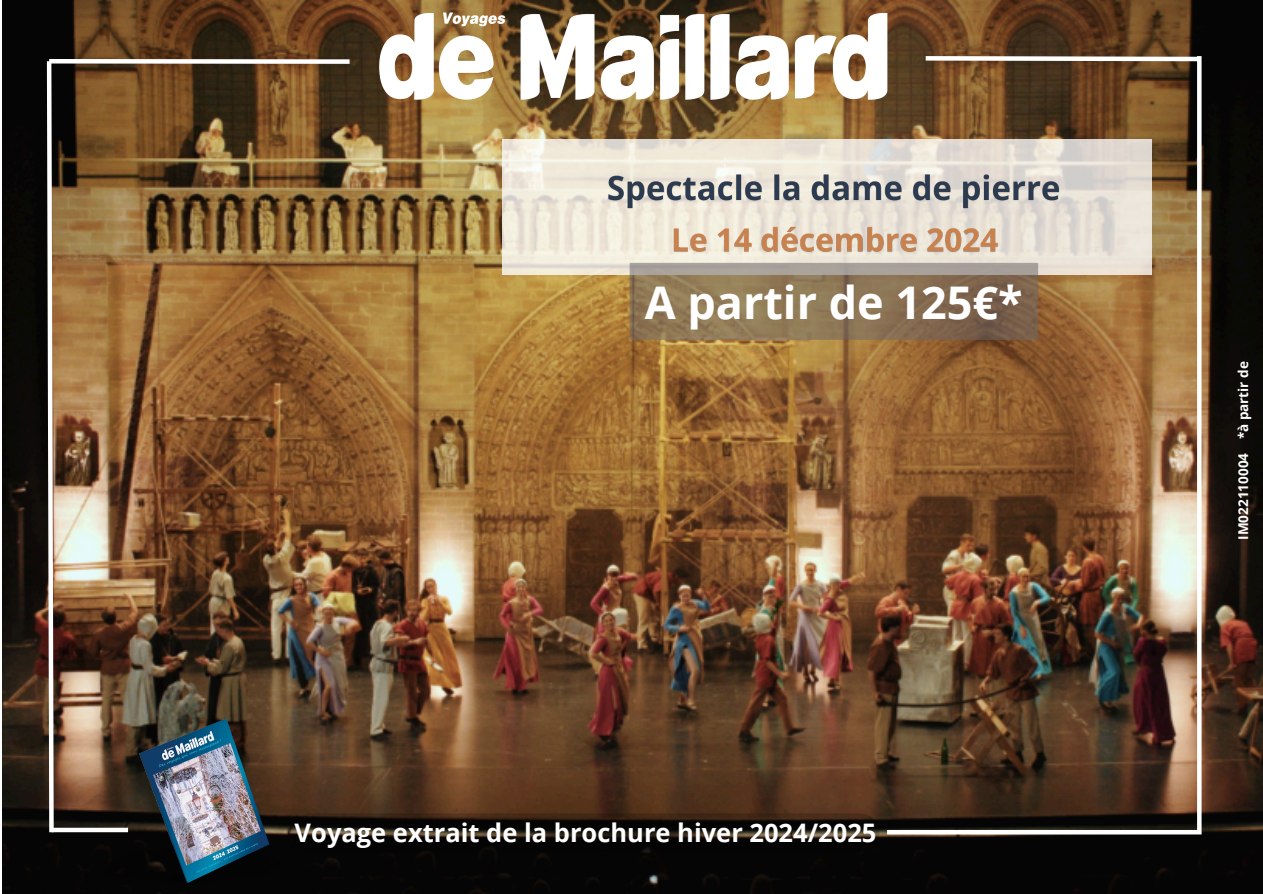
<style>
.page{position:relative;width:1263px;height:894px;background:#fff}
.page>*{position:absolute;margin:0;border:0;box-sizing:border-box;transform-origin:0 0}
.t1{font:700 45px "Open Sans";color:#fff}
.t2{font:700 25.5px "Open Sans";color:#fff}
.t3{font:700 13.5px "Open Sans";letter-spacing:.005em;color:#fff}
</style>
<div class="page">
<img style="left:2px;top:0;width:1261px;height:893px">
<div style="left:49px;top:59px;width:301px;height:5px;background:#fff"></div>
<svg style="left:45px;top:57px;width:11px;height:779px"></svg>
<svg style="left:1197px;top:63px;width:4px;height:766px"></svg>
<svg style="left:921px;top:54px;width:283px;height:9px"></svg>
<div style="left:51px;top:827px;width:77px;height:5px;background:#fff"></div>
<div style="left:887px;top:829px;width:314px;height:5px;background:#fff"></div>
<svg style="left:502px;top:139px;width:650px;height:136px;background:#eae3d8"></svg>
<img style="left:380px;top:13px;width:507px;height:86px">
<img style="left:83px;top:709px;width:211px;height:184px">
<div style="left:630px;top:263px;width:408px;height:77px;background:#6d6868;opacity:.53"></div>
<img style="left:606px;top:164px;width:458px;height:49px">
<img style="left:671px;top:219px;width:329px;height:43px">
<svg style="left:292px;top:813px;width:587px;height:37px;background:#1b140e"></svg>
<p class="t1" style="left:645px;top:270px;width:379px">A partir de 125€*</p>
<h4 class="t2" style="left:295px;top:814px;width:583px">Voyage extrait de la brochure hiver 2024/2025</h4>
<p class="t3" style="left:1234px;top:439px;width:79px;rotate:-90deg">*à partir de</p>
<h3 class="t3" style="left:1234px;top:540px;width:88px;rotate:-90deg">IM022110004</h3>
</div>
